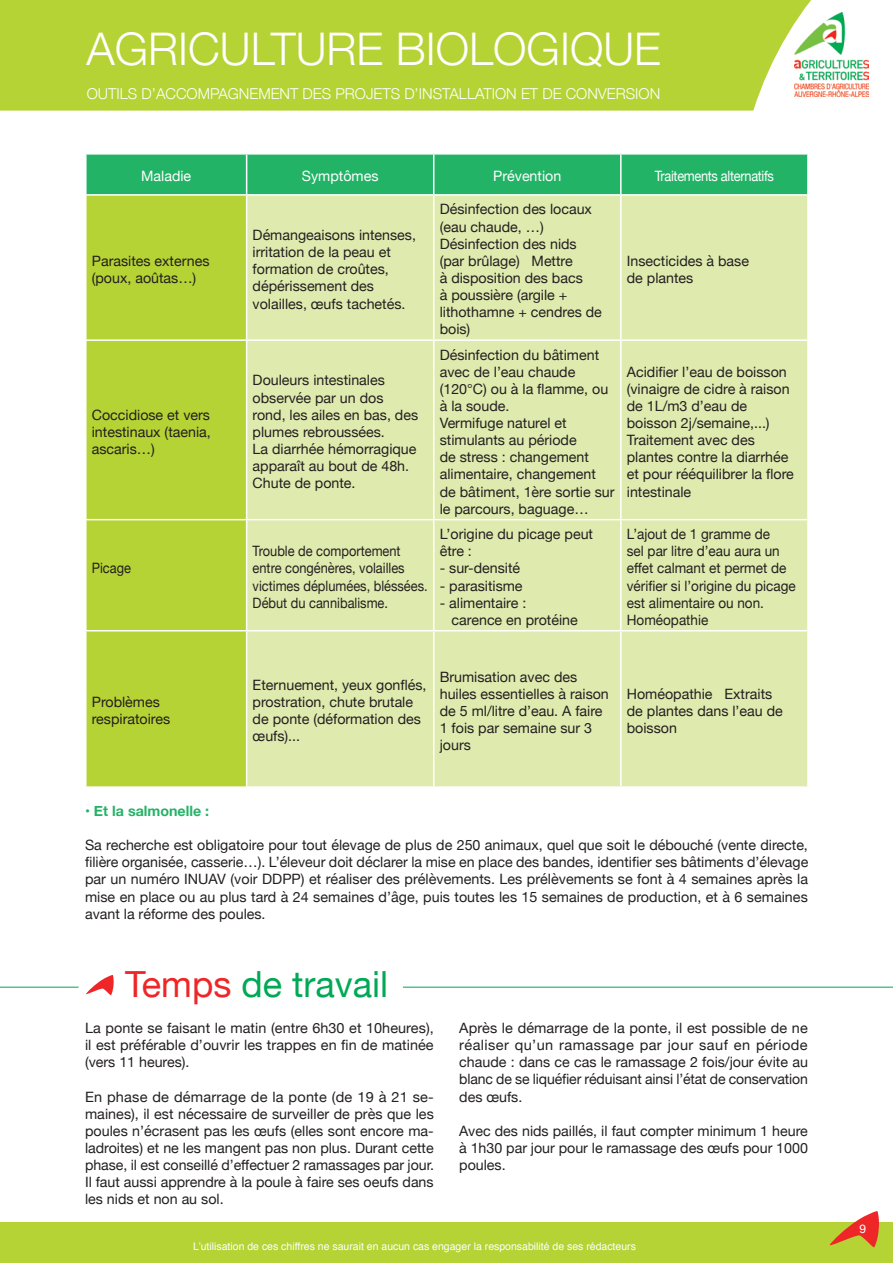
<style>
.page{position:relative;width:893px;height:1263px;background:#fff}
.page>*{position:absolute;margin:0;border:0;box-sizing:border-box;transform-origin:0 0}
.t1{font:300 45px "Helvetica Neue";color:#fff}
.t2{font:36px "Helvetica Neue";color:#00a955}
.t3{font:300 15px "Helvetica Neue";color:#fff}
.t4{font:14.25px/17.1px "Helvetica Neue";color:#231f20}
.t5{font:14.25px/17.1px "Helvetica Neue";color:#231f20;scale:.95 1}
.t6{font:14.25px/17.1px "Helvetica Neue";color:#231f20;scale:.9 1}
.t7{font:14.25px "Helvetica Neue";color:#fff}
.t8{font:14.25px "Helvetica Neue";letter-spacing:-.025em;color:#fff;scale:.9 1}
.t9{font:700 14.25px "Helvetica Neue";color:#23b366}
.t10{font:12px "Helvetica Neue";color:#fff}
.t11{font:10.5px "Helvetica";color:#fff}
.s1{color:#ee2628}
</style>
<div class="page">
<div style="left:0;top:1222px;width:893px;height:41px;background:#b5d334"></div>
<svg style="left:830px;top:1211px;width:49px;height:36px"></svg>
<img style="left:839px;top:13px;width:29px;height:83px">
<svg style="left:0;top:0;width:839px;height:111px;background:#b8d541"></svg>
<svg style="left:86px;top:975px;width:28px;height:20px"></svg>
<hr style="left:403px;top:987px;width:490px;height:1px;background:#00a955">
<hr style="left:0;top:987px;width:79px;height:1px;background:#00a955">
<div style="left:87px;top:155px;width:720px;height:39px;background:#23b366"></div>
<div style="left:87px;top:196px;width:159px;height:590px;background:#b5d334"></div>
<div style="left:247px;top:196px;width:560px;height:590px;background:#dfeaae"></div>
<hr style="left:247px;top:339px;width:187px;height:2px;background:#fff">
<hr style="left:434px;top:339px;width:187px;height:2px;background:#fff">
<hr style="left:621px;top:339px;width:188px;height:2px;background:#fff">
<hr style="left:247px;top:519px;width:187px;height:1px;background:#fff">
<hr style="left:434px;top:519px;width:187px;height:1px;background:#fff">
<hr style="left:621px;top:519px;width:188px;height:1px;background:#fff">
<hr style="left:247px;top:630px;width:187px;height:1px;background:#fff">
<hr style="left:434px;top:630px;width:187px;height:1px;background:#fff">
<hr style="left:621px;top:630px;width:188px;height:1px;background:#fff">
<hr style="left:433px;top:155px;width:1px;height:39px;background:#fff">
<hr style="left:620px;top:155px;width:2px;height:39px;background:#fff">
<hr style="left:433px;top:196px;width:1px;height:143px;background:#fff">
<hr style="left:620px;top:196px;width:2px;height:143px;background:#fff">
<hr style="left:85px;top:339px;width:162px;height:2px;background:#fff">
<hr style="left:433px;top:341px;width:1px;height:178px;background:#fff">
<hr style="left:620px;top:341px;width:2px;height:178px;background:#fff">
<hr style="left:85px;top:519px;width:162px;height:1px;background:#fff">
<hr style="left:433px;top:520px;width:1px;height:110px;background:#fff">
<hr style="left:620px;top:520px;width:2px;height:110px;background:#fff">
<hr style="left:85px;top:630px;width:162px;height:1px;background:#fff">
<hr style="left:433px;top:631px;width:1px;height:155px;background:#fff">
<hr style="left:620px;top:631px;width:2px;height:155px;background:#fff">
<hr style="left:246px;top:155px;width:1px;height:39px;background:#fff">
<h1 class="t1" style="left:86px;top:13px;width:576px">AGRICULTURE BIOLOGIQUE</h1>
<p class="t3" style="left:87px;top:82px;width:575px">OUTILS D’ACCOMPAGNEMENT DES PROJETS D’INSTALLATION ET DE CONVERSION</p>
<p class="t7" style="left:141px;top:166px;width:52px">Maladie</p>
<p class="t7" style="left:302px;top:166px;width:78px">Symptômes</p>
<p class="t7" style="left:493px;top:166px;width:70px">Prévention</p>
<p class="t8" style="left:655px;top:166px;width:134px">Traitements alternatifs</p>
<p class="t4" style="left:92px;top:253px;width:119px">Parasites externes (poux, aoûtas…)</p>
<p class="t4" style="left:92px;top:407px;width:121px;text-align:justify">Coccidiose et vers intestinaux (taenia, ascaris…)</p>
<p class="t6" style="left:92px;top:561px;width:45px">Picage</p>
<p class="t4" style="left:92px;top:694px;width:80px">Problèmes respiratoires</p>
<p class="t4" style="left:253px;top:227px;width:165px">Démangeaisons intenses, irritation de la peau et formation de croûtes, dépérissement des volailles, œufs tachetés.</p>
<p class="t4" style="left:253px;top:373px;width:167px">Douleurs intestinales observée par un dos rond, les ailes en bas, des plumes rebroussées.</p>
<p class="t4" style="left:253px;top:441px;width:165px">La diarrhée hémorragique apparaît au bout de 48h.<br>Chute de ponte.</p>
<p class="t6" style="left:253px;top:543px;width:196px">Trouble de comportement entre congénères, volailles victimes déplumées, bléssées.<br>Début du cannibalisme.</p>
<p class="t4" style="left:440px;top:202px;width:154px">Désinfection des locaux (eau chaude, …)</p>
<p class="t4" style="left:440px;top:236px;width:164px">Désinfection des nids (par brûlage) Mettre<br>à disposition des bacs<br>à poussière (argile + lithothamne + cendres de bois)</p>
<p class="t4" style="left:440px;top:347px;width:170px">Désinfection du bâtiment avec de l’eau chaude (120°C) ou à la flamme, ou à la soude.</p>
<p class="t4" style="left:440px;top:415px;width:176px">Vermifuge naturel et stimulants au période<br>de stress : changement alimentaire, changement de bâtiment, 1ère sortie sur le parcours, baguage…</p>
<p class="t4" style="left:440px;top:526px;width:155px">L’origine du picage peut être :</p>
<p class="t4" style="left:440px;top:561px;width:82px">- sur-densité</p>
<p class="t4" style="left:440px;top:578px;width:84px">- parasitisme</p>
<p class="t4" style="left:440px;top:595px;width:88px">- alimentaire :</p>
<p class="t4" style="left:452px;top:612px;width:128px">carence en protéine</p>
<p class="t4" style="left:627px;top:253px;width:124px">Insecticides à base</p>
<p class="t4" style="left:627px;top:270px;width:68px">de plantes</p>
<p class="t4" style="left:627px;top:364px;width:169px">Acidifier l’eau de boisson (vinaigre de cidre à raison de 1L/m3 d’eau de boisson 2j/semaine,...)<br>Traitement avec des plantes contre la diarrhée et pour rééquilibrer la flore intestinale</p>
<p class="t5" style="left:627px;top:526px;width:179px">L’ajout de 1 gramme de<br>sel par litre d’eau aura un effet calmant et permet de vérifier si l’origine du picage est alimentaire ou non.<br>Homéopathie</p>
<p class="t4" style="left:253px;top:677px;width:175px">Eternuement, yeux gonflés, prostration, chute brutale de ponte (déformation des œufs)...</p>
<p class="t4" style="left:440px;top:669px;width:171px">Brumisation avec des huiles essentielles à raison de 5 ml/litre d’eau. A faire<br>1 fois par semaine sur 3 jours</p>
<p class="t4" style="left:627px;top:686px;width:158px">Homéopathie Extraits de plantes dans l’eau de boisson</p>
<p class="t9" style="left:85px;top:800px;width:126px">• Et la salmonelle :</p>
<p class="t4" style="left:85px;top:837px;width:725px;text-align:justify">Sa recherche est obligatoire pour tout élevage de plus de 250 animaux, quel que soit le débouché (vente directe, filière organisée, casserie…). L’éleveur doit déclarer la mise en place des bandes, identifier ses bâtiments d’élevage par un numéro INUAV (voir DDPP) et réaliser des prélèvements. Les prélèvements se font à 4 semaines après la mise en place ou au plus tard à 24 semaines d’âge, puis toutes les 15 semaines de production, et à 6 semaines avant la réforme des poules.</p>
<p class="t2" style="left:125px;top:959px;width:264px"><span class="s1">Temps</span> de travail</p>
<p class="t4" style="left:85px;top:1020px;width:350px;text-align:justify">La ponte se faisant le matin (entre 6h30 et 10heures), il est préférable d’ouvrir les trappes en fin de matinée (vers 11 heures).</p>
<p class="t4" style="left:85px;top:1089px;width:350px;text-align:justify">En phase de démarrage de la ponte (de 19 à 21 se&shy;maines), il est nécessaire de surveiller de près que les poules n’écrasent pas les œufs (elles sont encore ma&shy;ladroites) et ne les mangent pas non plus. Durant cette phase, il est conseillé d’effectuer 2 ramassages par jour.<br>Il faut aussi apprendre à la poule à faire ses oeufs dans les nids et non au sol.</p>
<p class="t4" style="left:459px;top:1020px;width:350px;text-align:justify">Après le démarrage de la ponte, il est possible de ne réaliser qu’un ramassage par jour sauf en période chaude : dans ce cas le ramassage 2 fois/jour évite au blanc de se liquéfier réduisant ainsi l’état de conservation des œufs.</p>
<p class="t4" style="left:459px;top:1123px;width:350px;text-align:justify">Avec des nids paillés, il faut compter minimum 1 heure à 1h30 par jour pour le ramassage des œufs pour 1000 poules.</p>
<p class="t11" style="left:193px;top:1238px;width:444px">L’utilisation de ces chiffres ne saurait en aucun cas engager la responsabilité de ses rédacteurs</p>
<p class="t10" style="left:859px;top:1220px;width:8px">9</p>
</div>
